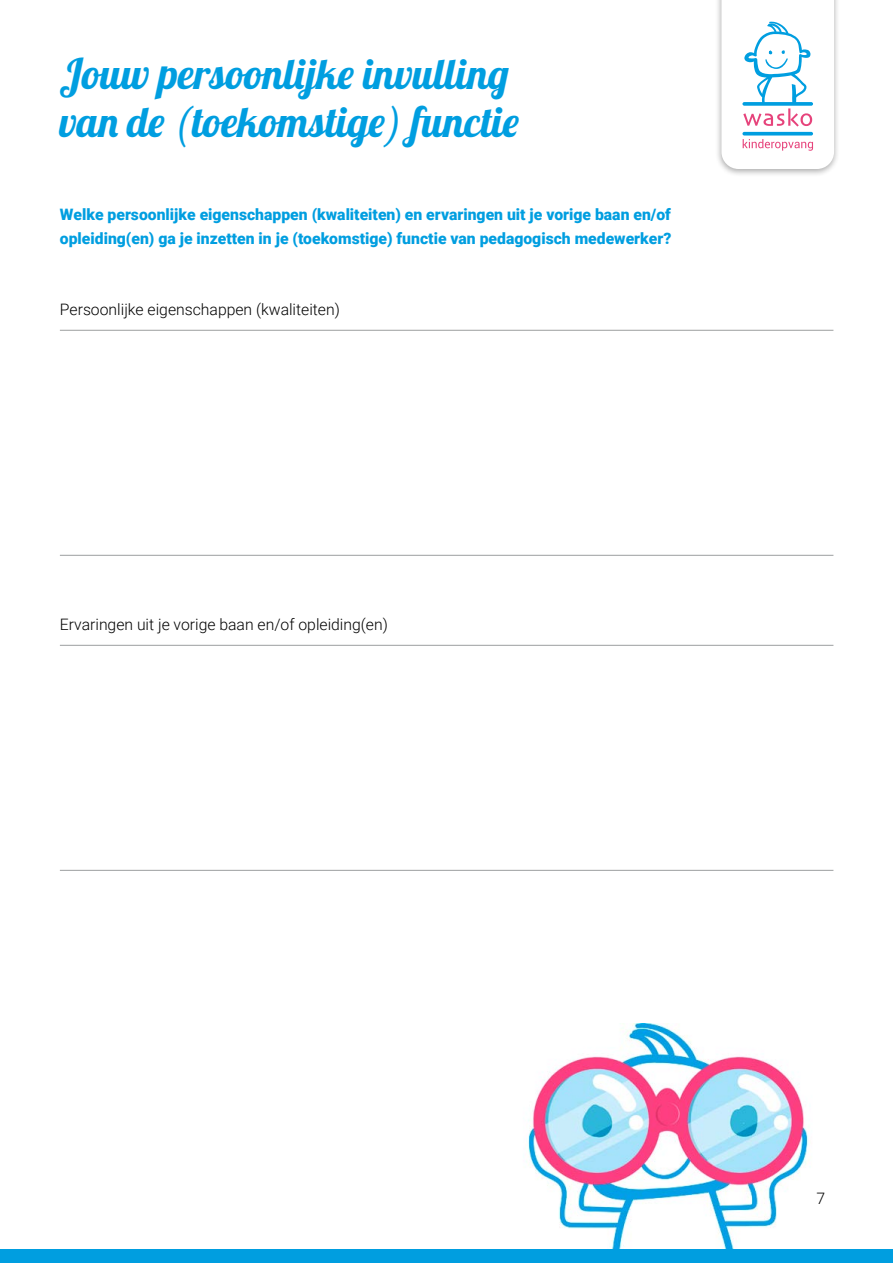
<style>
.page{position:relative;width:893px;height:1263px;background:#fff}
.page>*{position:absolute;margin:0;border:0;box-sizing:border-box;transform-origin:0 0}
.t1{font:42px/48px "Lobster 1.4";color:#009ee0}
.t2{font:900 15.75px/24px "Roboto";color:#009ee0}
.t3{font:300 15.75px "Roboto";color:#000}
</style>
<div class="page">
<div style="left:715px;top:0;width:125px;height:176px;background:#000;opacity:.33"></div>
<svg style="left:721px;top:0;width:113px;height:169px"></svg>
<hr style="left:60px;top:330px;width:773px;height:1px;background:#9c9e9f">
<hr style="left:60px;top:555px;width:773px;height:1px;background:#9c9e9f">
<hr style="left:60px;top:645px;width:773px;height:1px;background:#9c9e9f">
<hr style="left:60px;top:870px;width:773px;height:1px;background:#9c9e9f">
<img style="left:528px;top:1024px;width:281px;height:225px">
<div style="left:0;top:1249px;width:893px;height:14px;background:#009ee0"></div>
<h1 class="t1" style="left:60px;top:50px;width:461px">Jouw persoonlijke invulling van de (toekomstige) functie</h1>
<p class="t2" style="left:60px;top:202px;width:613px">Welke persoonlijke eigenschappen (kwaliteiten) en ervaringen uit je vorige baan en/of opleiding(en) ga je inzetten in je (toekomstige) functie van pedagogisch medewerker?</p>
<p class="t3" style="left:60px;top:298px;width:281px">Persoonlijke eigenschappen (kwaliteiten)</p>
<p class="t3" style="left:60px;top:613px;width:329px">Ervaringen uit je vorige baan en/of opleiding(en)</p>
<p class="t3" style="left:816px;top:1187px;width:10px">7</p>
</div>
